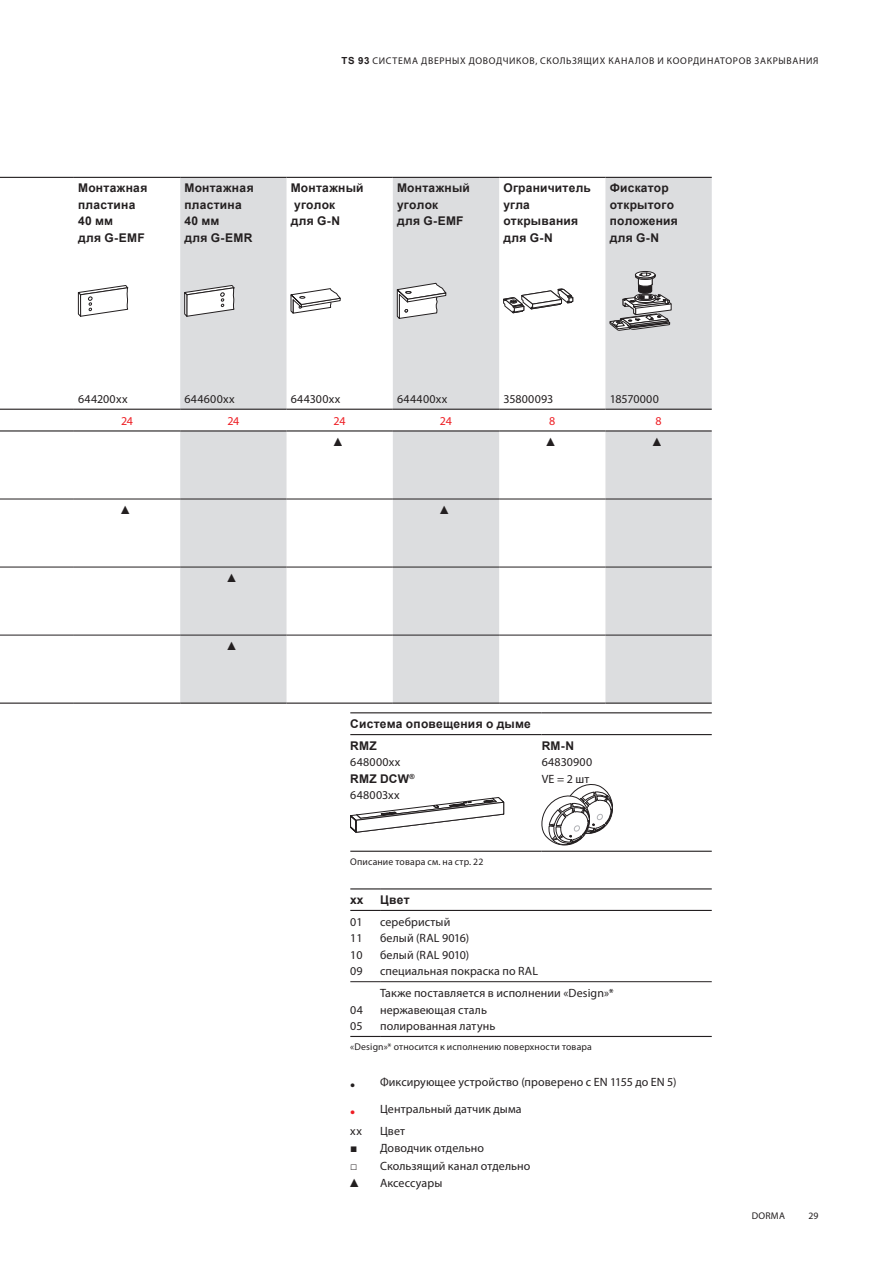
<style>
.page{position:relative;width:893px;height:1263px;background:#fff}
.page>*{position:absolute;margin:0;border:0;box-sizing:border-box;transform-origin:0 0}
.t1{font:12px/16.5px "Myriad Pro";letter-spacing:.01em;color:#231f20}
.t2{font:700 12px/16.5px "Arial";letter-spacing:.02em;color:#231f20}
.t3{font:12px "Myriad Pro";letter-spacing:-.02em;color:#ee1d23}
.t4{font:12px "Arial Narrow";color:#231f20}
.t5{font:9.75px "Myriad Pro";letter-spacing:.015em;color:#231f20}
.s1{font-family:"Arial";font-weight:700}
.s2{font-size:18px}
.s3{font-size:18px;color:#ee1d23}
.s4{font-family:"Arial"}
.s5{font-family:"Arial Narrow"}
</style>
<div class="page">
<svg style="left:180px;top:178px;width:532px;height:524px;fill:#dcdddf"></svg>
<hr style="left:0;top:177px;width:74px;height:1px;background:#231f20">
<hr style="left:74px;top:177px;width:106px;height:1px;background:#231f20">
<hr style="left:180px;top:177px;width:107px;height:1px;background:#231f20">
<hr style="left:287px;top:177px;width:106px;height:1px;background:#231f20">
<hr style="left:393px;top:177px;width:106px;height:1px;background:#231f20">
<hr style="left:499px;top:177px;width:106px;height:1px;background:#231f20">
<hr style="left:605px;top:177px;width:107px;height:1px;background:#231f20">
<hr style="left:0;top:430px;width:74px;height:1px;background:#231f20">
<hr style="left:74px;top:430px;width:106px;height:1px;background:#231f20">
<hr style="left:180px;top:430px;width:107px;height:1px;background:#231f20">
<hr style="left:287px;top:430px;width:106px;height:1px;background:#231f20">
<hr style="left:393px;top:430px;width:106px;height:1px;background:#231f20">
<hr style="left:499px;top:430px;width:106px;height:1px;background:#231f20">
<hr style="left:605px;top:430px;width:107px;height:1px;background:#231f20">
<hr style="left:74px;top:499px;width:106px;height:1px;background:#231f20">
<hr style="left:180px;top:499px;width:107px;height:1px;background:#231f20">
<hr style="left:287px;top:499px;width:106px;height:1px;background:#231f20">
<hr style="left:393px;top:499px;width:106px;height:1px;background:#231f20">
<hr style="left:499px;top:499px;width:106px;height:1px;background:#231f20">
<hr style="left:605px;top:499px;width:107px;height:1px;background:#231f20">
<hr style="left:74px;top:567px;width:106px;height:1px;background:#231f20">
<hr style="left:180px;top:567px;width:107px;height:1px;background:#231f20">
<hr style="left:287px;top:567px;width:106px;height:1px;background:#231f20">
<hr style="left:393px;top:567px;width:106px;height:1px;background:#231f20">
<hr style="left:499px;top:567px;width:106px;height:1px;background:#231f20">
<hr style="left:605px;top:567px;width:107px;height:1px;background:#231f20">
<hr style="left:74px;top:635px;width:106px;height:1px;background:#231f20">
<hr style="left:180px;top:635px;width:107px;height:1px;background:#231f20">
<hr style="left:287px;top:635px;width:106px;height:1px;background:#231f20">
<hr style="left:393px;top:635px;width:106px;height:1px;background:#231f20">
<hr style="left:499px;top:635px;width:106px;height:1px;background:#231f20">
<hr style="left:605px;top:635px;width:107px;height:1px;background:#231f20">
<hr style="left:0;top:702px;width:74px;height:2px;background:#231f20">
<hr style="left:74px;top:702px;width:106px;height:2px;background:#231f20">
<hr style="left:180px;top:702px;width:107px;height:2px;background:#231f20">
<hr style="left:287px;top:702px;width:106px;height:2px;background:#231f20">
<hr style="left:393px;top:702px;width:106px;height:2px;background:#231f20">
<hr style="left:499px;top:702px;width:106px;height:2px;background:#231f20">
<hr style="left:605px;top:702px;width:107px;height:2px;background:#231f20">
<hr style="left:0;top:409px;width:74px;height:1px;background:#231f20">
<hr style="left:74px;top:409px;width:106px;height:1px;background:#231f20">
<hr style="left:180px;top:409px;width:107px;height:1px;background:#231f20">
<hr style="left:287px;top:409px;width:106px;height:1px;background:#231f20">
<hr style="left:393px;top:409px;width:106px;height:1px;background:#231f20">
<hr style="left:499px;top:409px;width:106px;height:1px;background:#231f20">
<hr style="left:605px;top:409px;width:107px;height:1px;background:#231f20">
<hr style="left:0;top:499px;width:74px;height:1px;background:#231f20">
<hr style="left:0;top:567px;width:74px;height:1px;background:#231f20">
<hr style="left:0;top:635px;width:74px;height:1px;background:#231f20">
<svg style="left:78px;top:285px;width:51px;height:32px"></svg>
<svg style="left:184px;top:285px;width:51px;height:32px"></svg>
<svg style="left:290px;top:288px;width:51px;height:26px"></svg>
<svg style="left:397px;top:283px;width:50px;height:37px"></svg>
<svg style="left:503px;top:289px;width:71px;height:25px"></svg>
<svg style="left:609px;top:264px;width:63px;height:67px;background:#b2b1b3"></svg>
<hr style="left:350px;top:888px;width:30px;height:1px;background:#231f20">
<hr style="left:380px;top:888px;width:332px;height:1px;background:#231f20">
<hr style="left:350px;top:910px;width:30px;height:1px;background:#231f20">
<hr style="left:380px;top:910px;width:332px;height:1px;background:#231f20">
<hr style="left:350px;top:1036px;width:30px;height:1px;background:#231f20">
<hr style="left:380px;top:1036px;width:332px;height:1px;background:#231f20">
<hr style="left:350px;top:981px;width:30px;height:1px;background:#231f20">
<hr style="left:380px;top:981px;width:332px;height:1px;background:#231f20">
<hr style="left:350px;top:712px;width:192px;height:1px;background:#231f20">
<hr style="left:542px;top:712px;width:170px;height:1px;background:#231f20">
<hr style="left:350px;top:734px;width:192px;height:1px;background:#231f20">
<hr style="left:542px;top:734px;width:170px;height:1px;background:#231f20">
<hr style="left:350px;top:851px;width:192px;height:1px;background:#231f20">
<hr style="left:542px;top:851px;width:170px;height:1px;background:#231f20">
<svg style="left:350px;top:797px;width:155px;height:36px"></svg>
<svg style="left:541px;top:784px;width:72px;height:61px"></svg>
<p class="t5" style="left:342px;top:54px;width:45px"><span class="s1">TS 93</span> Система</p>
<p class="t5" style="left:421px;top:54px;width:62px">дверных дово</p>
<p class="t5" style="left:496px;top:54px;width:21px">дчиков</p>
<p class="t5" style="left:535px;top:54px;width:13px">, сколь</p>
<p class="t5" style="left:572px;top:54px;width:44px">зящих каналов</p>
<p class="t5" style="left:657px;top:54px;width:17px">и коо</p>
<p class="t5" style="left:688px;top:54px;width:20px">рдинато</p>
<p class="t5" style="left:733px;top:54px;width:61px">ров закрывани</p>
<p class="t5" style="left:813px;top:54px;width:7px">я</p>
<p class="t2" style="left:78px;top:180px;width:71px">Монтажная пластина<br>40 мм<br>для G-EMF</p>
<p class="t2" style="left:184px;top:180px;width:71px">Монтажная пластина<br>40 мм<br>для G-EMR</p>
<p class="t2" style="left:291px;top:180px;width:74px">Монтажный уголок<br>для G-N</p>
<p class="t2" style="left:397px;top:180px;width:74px">Монтажный уголок<br>для G-EMF</p>
<p class="t2" style="left:503px;top:180px;width:89px">Ограничитель угла открывания для G-N</p>
<p class="t2" style="left:610px;top:180px;width:70px">Фискатор открытого положения для G-N</p>
<p class="t1" style="left:78px;top:390px;width:51px">644200xx</p>
<p class="t1" style="left:184px;top:390px;width:52px">644600xx</p>
<p class="t1" style="left:291px;top:390px;width:51px">644300xx</p>
<p class="t1" style="left:397px;top:390px;width:52px">644400xx</p>
<p class="t1" style="left:503px;top:390px;width:51px">35800093</p>
<p class="t1" style="left:610px;top:390px;width:51px">18570000</p>
<p class="t3" style="left:121px;top:413px;width:14px">24</p>
<p class="t3" style="left:227px;top:413px;width:14px">24</p>
<p class="t3" style="left:334px;top:413px;width:14px">24</p>
<p class="t3" style="left:440px;top:413px;width:14px">24</p>
<p class="t3" style="left:549px;top:413px;width:8px">8</p>
<p class="t3" style="left:655px;top:413px;width:8px">8</p>
<p class="t4" style="left:334px;top:433px;width:13px">▲</p>
<p class="t4" style="left:546px;top:433px;width:13px">▲</p>
<p class="t4" style="left:653px;top:433px;width:13px">▲</p>
<p class="t4" style="left:121px;top:501px;width:13px">▲</p>
<p class="t4" style="left:440px;top:501px;width:13px">▲</p>
<p class="t4" style="left:227px;top:569px;width:13px">▲</p>
<p class="t4" style="left:227px;top:637px;width:13px">▲</p>
<p class="t2" style="left:350px;top:713px;width:182px;line-height:22px">Система оповещения о дыме<br>RMZ</p>
<p class="t1" style="left:350px;top:754px;width:52px">648000xx</p>
<p class="t2" style="left:350px;top:771px;width:66px">RMZ DCW<sup>®</sup></p>
<p class="t1" style="left:350px;top:787px;width:51px">648003xx</p>
<p class="t2" style="left:542px;top:738px;width:34px">RM-N</p>
<p class="t1" style="left:542px;top:754px;width:52px">64830900<br>VE = 2 шт</p>
<p class="t5" style="left:350px;top:856px;width:135px">Описание товара см. на стр. 22</p>
<p class="t2" style="left:350px;top:892px;width:15px">xx</p>
<p class="t2" style="left:380px;top:892px;width:31px">Цвет</p>
<p class="t1" style="left:350px;top:913px;width:14px;text-align:justify">01<br>11<br>10<br>09</p>
<p class="t1" style="left:380px;top:913px;width:159px">серебристый<br>белый (RAL 9016)<br>белый (RAL 9010) специальная покраска по RAL</p>
<p class="t1" style="left:350px;top:1001px;width:14px">04<br>05</p>
<p class="t1" style="left:380px;top:984px;width:235px">Также поставляется в исполнении «Design»* нержавеющая сталь<br>полированная латунь</p>
<p class="t5" style="left:350px;top:1041px;width:243px">«Design»* относится к исполнению поверхности товара</p>
<p class="t1" style="left:350px;top:1073px;width:328px"><span class="s2">•</span> Фиксирующее устройство (проверено с EN 1155 до EN 5)</p>
<p class="t1" style="left:350px;top:1097px;width:173px;line-height:22px"><span class="s3">•</span> Центральный датчик дыма xx</p>
<p class="t1" style="left:380px;top:1122px;width:27px">Цвет</p>
<p class="t1" style="left:350px;top:1140px;width:135px"><span class="s4">■</span> Доводчик отдельно</p>
<p class="t1" style="left:350px;top:1157px;width:182px"><span class="s4">□</span> Скользящий канал отдельно</p>
<p class="t1" style="left:350px;top:1175px;width:93px"><span class="s5">▲</span> Аксессуары</p>
<p class="t5" style="left:752px;top:1209px;width:35px">DORMA</p>
<p class="t5" style="left:808px;top:1209px;width:12px">29</p>
</div>
